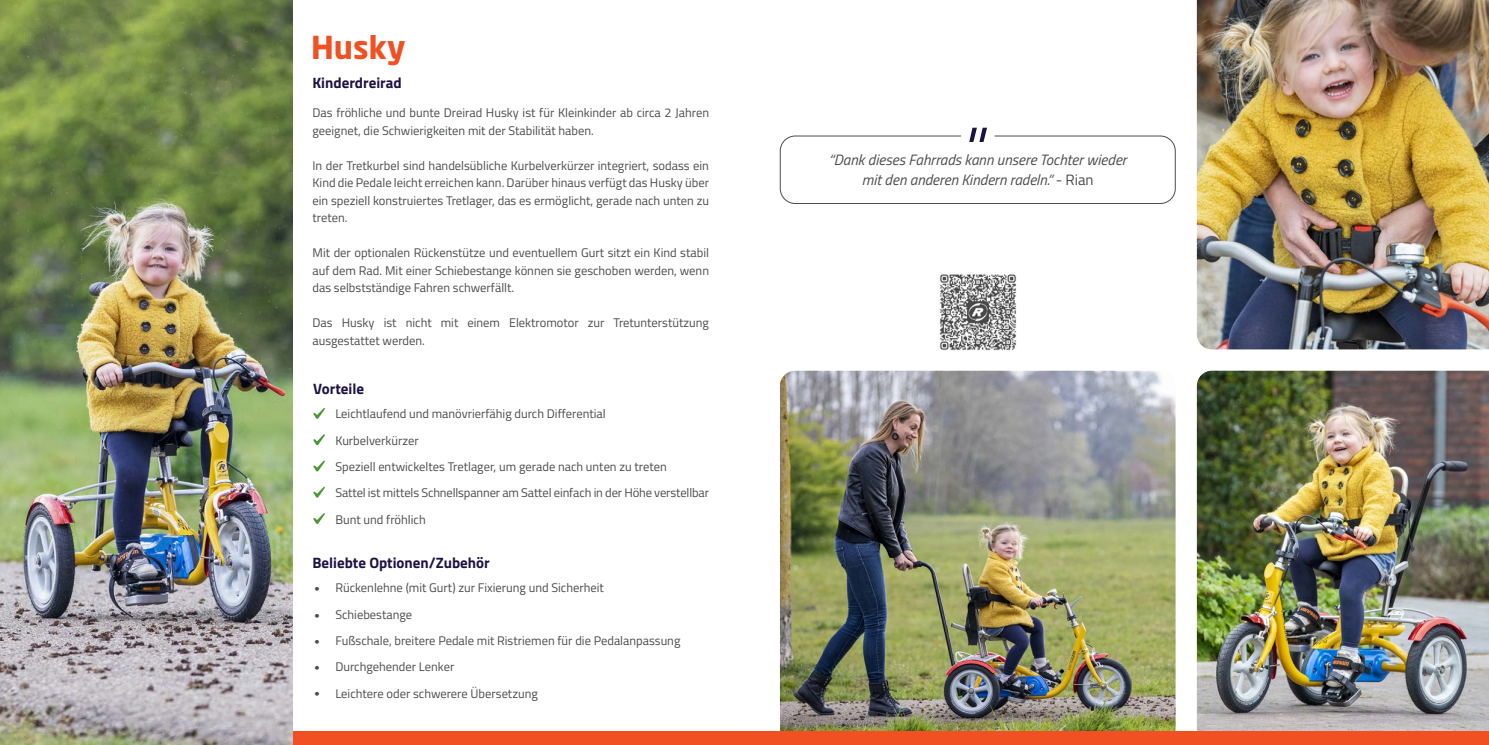
<style>
.page{position:relative;width:1489px;height:745px;background:#fff}
.page>*{position:absolute;margin:0;border:0;box-sizing:border-box;transform-origin:0 0}
.t1{font:italic 62.5px "Titillium Web";color:#1d1344}
.Titel{font:700 31.25px "Neo Sans VR";color:#f15122}
.t2{font:italic 15px "Titillium Web";color:#4b4c4d}
.Tussenkopje{font:700 15px "Titillium Web";color:#1d1344}
.Gewone_tekst{font:12.5px/17.5px "Titillium Web";color:#4b4c4d}
.Voordelen_en_opties{font:12.5px "Titillium Web";color:#4b4c4d}
.s1{font-style:normal}
</style>
<div class="page">
<img style="left:1196px;top:370px;width:292px;height:360px">
<img style="left:780px;top:370px;width:395px;height:360px">
<div style="left:0;top:730px;width:1488px;height:14px;background:#f15122"></div>
<img style="left:0;top:0;width:292px;height:744px">
<img style="left:1196px;top:0;width:292px;height:349px">
<div style="left:780px;top:136px;width:395px;height:68px;border:1px solid #4b4c4d;border-radius:15px"></div>
<svg style="left:313px;top:408px;width:12px;height:10px"></svg>
<svg style="left:313px;top:434px;width:12px;height:11px"></svg>
<svg style="left:313px;top:460px;width:12px;height:11px"></svg>
<svg style="left:313px;top:486px;width:12px;height:11px"></svg>
<svg style="left:313px;top:513px;width:12px;height:10px"></svg>
<img style="left:939px;top:274px;width:77px;height:76px">
<p class="Titel" style="left:311px;top:35px;width:96px">Husky</p>
<p class="Tussenkopje" style="left:312px;top:71px;width:91px">Kinderdreirad</p>
<p class="Gewone_tekst" style="left:312px;top:103px;width:398px">Das fröhliche und bunte Dreirad Husky ist für Kleinkinder ab circa 2 Jahren geeignet, die Schwierigkeiten mit der Stabilität haben.</p>
<p class="Gewone_tekst" style="left:312px;top:156px;width:398px;text-align:justify">In der Tretkurbel sind handelsübliche Kurbelverkürzer integriert, sodass ein Kind die Pedale leicht erreichen kann. Darüber hinaus verfügt das Husky über ein speziell konstruiertes Tretlager, das es ermöglicht, gerade nach unten zu treten.</p>
<p class="Gewone_tekst" style="left:312px;top:243px;width:398px;text-align:justify">Mit der optionalen Rückenstütze und eventuellem Gurt sitzt ein Kind stabil auf dem Rad. Mit einer Schiebestange können sie geschoben werden, wenn das selbstständige Fahren schwerfällt.</p>
<p class="Gewone_tekst" style="left:312px;top:313px;width:398px">Das Husky ist nicht mit einem Elektromotor zur Tretunterstützung ausgestattet werden.</p>
<p class="Tussenkopje" style="left:313px;top:377px;width:52px">Vorteile</p>
<p class="Voordelen_en_opties" style="left:335px;top:404px;width:272px">Leichtlaufend und manövrierfähig durch Differential</p>
<p class="Voordelen_en_opties" style="left:335px;top:431px;width:85px">Kurbelverkürzer</p>
<p class="Voordelen_en_opties" style="left:335px;top:457px;width:333px">Speziell entwickeltes Tretlager, um gerade nach unten zu treten</p>
<p class="Voordelen_en_opties" style="left:335px;top:483px;width:375px">Sattel ist mittels Schnellspanner am Sattel einfach in der Höhe verstellbar</p>
<p class="Voordelen_en_opties" style="left:335px;top:509px;width:92px">Bunt und fröhlich</p>
<p class="Tussenkopje" style="left:312px;top:551px;width:179px">Beliebte Optionen/Zubehör</p>
<p class="Voordelen_en_opties" style="left:335px;top:578px;width:270px">Rückenlehne (mit Gurt) zur Fixierung und Sicherheit</p>
<p class="Voordelen_en_opties" style="left:335px;top:604px;width:78px">Schiebestange</p>
<p class="Voordelen_en_opties" style="left:335px;top:631px;width:346px">Fußschale, breitere Pedale mit Ristriemen für die Pedalanpassung</p>
<p class="Voordelen_en_opties" style="left:335px;top:657px;width:120px">Durchgehender Lenker</p>
<p class="Voordelen_en_opties" style="left:335px;top:683px;width:204px">Leichtere oder schwerere Übersetzung</p>
<p class="t1" style="left:959px;top:103px;width:22px">''</p>
<p class="t2" style="left:828px;top:149px;width:299px">“Dank dieses Fahrrads kann unsere Tochter wieder</p>
<p class="t2" style="left:861px;top:169px;width:233px">mit den anderen Kindern radeln.” <span class="s1">- Rian</span></p>
</div>
